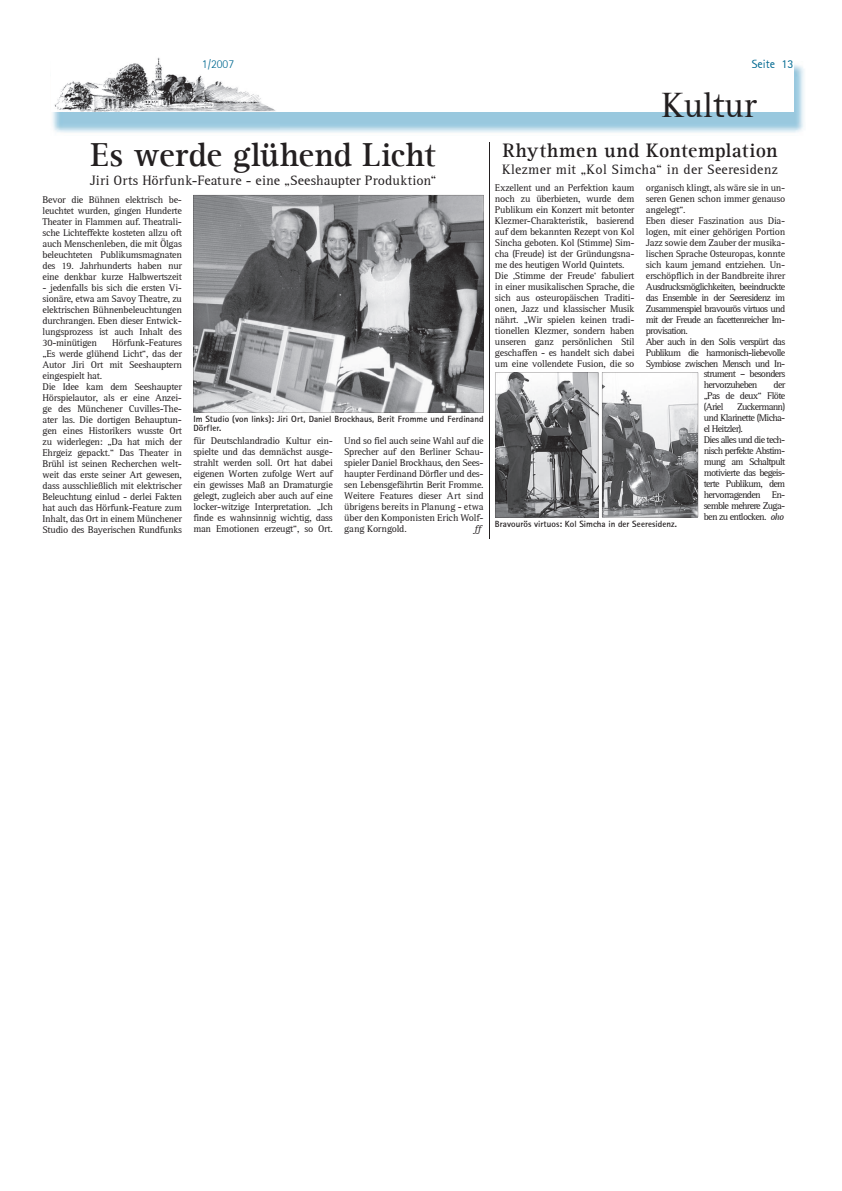
<style>
.page{position:relative;width:842px;height:1191px;background:#fff}
.page>*{position:absolute;margin:0;border:0;box-sizing:border-box;transform-origin:0 0}
.t1{font:36px "Rotis Serif";color:#231f20}
.t2{font:700 34px "Rotis Serif";letter-spacing:-.005em;color:#231f20}
.t3{font:700 20px "Rotis Serif";letter-spacing:.02em;color:#231f20}
.t4{font:14px "Rotis Serif";letter-spacing:.02em;color:#231f20}
.t5{font:12px "Rotis Sans Serif";color:#006991}
.t6{font:300 12px "Rotis Sans Serif";color:#006991}
.t7{font:10px/11px "Rotis Serif";letter-spacing:-.025em;color:#231f20;text-align:justify}
.t8{font:10px/11px "Rotis Serif";letter-spacing:-.07em;color:#231f20}
.t9{font:italic 10px "Rotis Serif";color:#231f20}
.t10{font:700 9px/9.5px "Rotis Sans Serif";letter-spacing:.005em;color:#231f20}
.s1{font-style:italic}
</style>
<div class="page">
<img style="left:52px;top:64px;width:752px;height:69px">
<div style="left:51px;top:51px;width:743px;height:61px;background:#fff"></div>
<img style="left:54px;top:57px;width:222px;height:55px">
<svg style="left:193px;top:195px;width:291px;height:217px;background:#87888a"></svg>
<svg style="left:495px;top:372px;width:203px;height:145px"></svg>
<hr style="left:489px;top:142px;width:1px;height:396px;background:#231f20">
<p class="t6" style="left:202px;top:57px;width:34px">1/2007</p>
<p class="t5" style="left:752px;top:57px;width:43px">Seite 13</p>
<h1 class="t1" style="left:662px;top:84px;width:96px">Kultur</h1>
<h2 class="t2" style="left:91px;top:135px;width:346px">Es werde glühend Licht</h2>
<h3 class="t4" style="left:90px;top:173px;width:348px">Jiri Orts Hörfunk-Feature - eine „Seeshaupter Produktion“</h3>
<p class="t7" style="left:43px;top:194px;width:141px">Bevor die Bühnen elektrisch be&shy;leuchtet wurden, gingen Hunderte Theater in Flammen auf. Theatrali&shy;sche Lichteffekte kosteten allzu oft auch Menschenleben, die mit Ölgas beleuchteten Publikumsmagnaten des 19. Jahrhunderts haben nur eine denkbar kurze Halbwertszeit</p>
<p class="t7" style="left:43px;top:282px;width:141px">- jedenfalls bis sich die ersten Vi&shy;sionäre, etwa am Savoy Theatre, zu elektrischen Bühnenbeleuchtungen durchrangen. Eben dieser Entwick&shy;lungsprozess ist auch Inhalt des 30-minütigen</p>
<h3 class="t3" style="left:503px;top:138px;width:276px">Rhythmen und Kontemplation</h3>
<h3 class="t4" style="left:502px;top:161px;width:277px">Klezmer mit „Kol Simcha“ in der Seeresidenz</h3>
<p class="t7" style="left:495px;top:182px;width:141px;text-align:left">Exzellent und an Perfektion kaum noch zu überbieten, wurde dem Publikum ein Konzert mit betonter Klezmer-Charakteristik, basierend auf dem bekannten Rezept von Kol Sincha geboten. Kol (Stimme) Sim&shy;cha (Freude) ist der Gründungsna&shy;me des heutigen World Quintets.<br>Die ‚Stimme der Freude‘ fabuliert in einer musikalischen Sprache, die sich aus osteuropäischen Traditi&shy;onen, Jazz und klassischer Musik nährt. „Wir spielen keinen tradi&shy;tionellen Klezmer, sondern haben unseren ganz persönlichen Stil geschaffen - es handelt sich dabei um eine vollendete Fusion, die so</p>
<p class="t7" style="left:646px;top:182px;width:141px;text-align:left">organisch klingt, als wäre sie in un&shy;seren Genen schon immer genauso angelegt“.<br>Eben dieser Faszination aus Dia&shy;logen, mit einer gehörigen Portion<br>Jazz sowie dem Zauber der musika&shy;lischen Sprache Osteuropas, konnte sich kaum jemand entziehen. Un&shy;erschöpflich in der Bandbreite ihrer<br>Ausdrucksmöglichkeiten, beeindruckte das Ensemble in der Seeresidenz im<br>Zusammenspiel bravourös virtuos und mit der Freude an facettenreicher Im&shy;provisation.<br>Aber auch in den Solis verspürt das<br>Publikum die harmonisch-liebevolle<br>Symbiose zwischen Mensch und In-</p>
<p class="t7" style="left:43px;top:337px;width:141px;text-align:left;text-indent:70px">Hörfunk-Features „Es werde glühend Licht“, das der<br>Autor Jiri Ort mit Seeshauptern eingespielt hat.<br>Die Idee kam dem Seeshaupter<br>Hörspielautor, als er eine Anzei&shy;ge des Münchener Cuvilles-The&shy;ater las. Die dortigen Behauptun&shy;gen eines Historikers wusste Ort zu widerlegen: „Da hat mich der<br>Ehrgeiz gepackt.“ Das Theater in<br>Brühl ist seinen Recherchen welt&shy;weit das erste seiner Art gewesen, dass ausschließlich mit elektrischer<br>Beleuchtung einlud - derlei Fakten hat auch das Hörfunk-Feature zum<br>Inhalt, das Ort in einem Münchener<br>Studio des Bayerischen Rundfunks</p>
<p class="t8" style="left:704px;top:368px;width:83px">strument – besonders hervorzuheben</p>
<p class="t7" style="left:704px;top:379px;width:83px;text-indent:70px">der „Pas de deux“ Flöte (Ariel</p>
<p class="t8" style="left:704px;top:401px;width:83px;text-indent:33px">Zuckermann) und Klarinette (Micha&shy;el Heitzler).<br>Dies alles und die tech&shy;nisch perfekte Abstim&shy;mung am Schaltpult motivierte das begeis&shy;terte Publikum, dem hervorragenden En&shy;semble mehrere Zuga&shy;ben zu entlocken. <span class="s1">oho</span></p>
<p class="t10" style="left:193px;top:414px;width:292px">Im Studio (von links): Jiri Ort, Daniel Brockhaus, Berit Fromme und Ferdinand<br>Dörfler.</p>
<p class="t7" style="left:193px;top:436px;width:141px">für Deutschlandradio Kultur ein&shy;spielte und das demnächst ausge&shy;strahlt werden soll. Ort hat dabei eigenen Worten zufolge Wert auf ein gewisses Maß an Dramaturgie gelegt, zugleich aber auch auf eine locker-witzige Interpretation. „Ich finde es wahnsinnig wichtig, dass man Emotionen erzeugt“, so Ort.</p>
<p class="t7" style="left:344px;top:436px;width:141px">Und so fiel auch seine Wahl auf die Sprecher auf den Berliner Schau&shy;spieler Daniel Brockhaus, den Sees&shy;haupter Ferdinand Dörfler und des&shy;sen Lebensgefährtin Berit Fromme.<br>Weitere Features dieser Art sind übrigens bereits in Planung - etwa über den Komponisten Erich Wolf&shy;gang Korngold.</p>
<p class="t10" style="left:495px;top:519px;width:184px">Bravourös virtuos: Kol Simcha in der Seeresidenz.</p>
<p class="t9" style="left:475px;top:523px;width:8px">ff</p>
</div>
